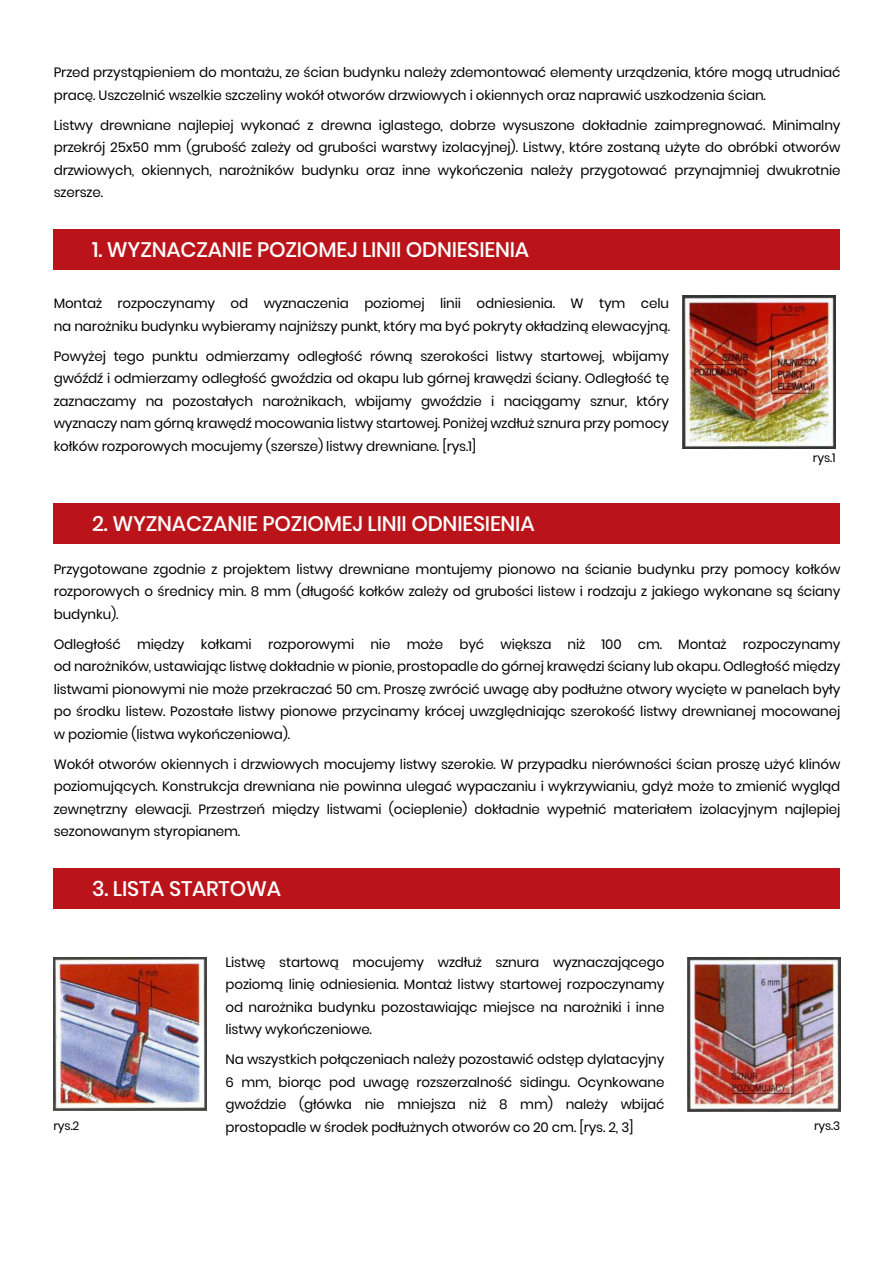
<style>
.page{position:relative;width:893px;height:1263px;background:#fff}
.page>*{position:absolute;margin:0;border:0;box-sizing:border-box;transform-origin:0 0}
.t1{font:500 21px "Poppins";letter-spacing:-.01em;color:#fff}
.t2{font:13.5px/22.5px "Poppins";letter-spacing:-.01em;color:#000;text-align:justify}
.t3{font:12px "Poppins";letter-spacing:-.01em;color:#000}
</style>
<div class="page">
<img style="left:683px;top:296px;width:153px;height:153px">
<img style="left:53px;top:957px;width:154px;height:154px">
<img style="left:687px;top:958px;width:153px;height:153px">
<div style="left:53px;top:229px;width:787px;height:41px;background:#ba141a"></div>
<div style="left:53px;top:503px;width:787px;height:40px;background:#ba141a"></div>
<div style="left:53px;top:868px;width:787px;height:41px;background:#ba141a"></div>
<p class="t2" style="left:54px;top:62px;width:788px">Przed przystąpieniem do montażu, ze ścian budynku należy zdemontować elementy urządzenia, które mogą utrudniać pracę. Uszczelnić wszelkie szczeliny wokół otworów drzwiowych i okiennych oraz naprawić uszkodzenia ścian.</p>
<p class="t2" style="left:54px;top:114px;width:788px">Listwy drewniane najlepiej wykonać z drewna iglastego, dobrze wysuszone dokładnie zaimpregnować. Minimalny przekrój 25x50 mm (grubość zależy od grubości warstwy izolacyjnej). Listwy, które zostaną użyte do obróbki otworów drzwiowych, okiennych, narożników budynku oraz inne wykończenia należy przygotować przynajmniej dwukrotnie szersze.</p>
<h1 class="t1" style="left:92px;top:237px;width:439px">1. WYZNACZANIE POZIOMEJ LINII ODNIESIENIA</h1>
<p class="t2" style="left:54px;top:292px;width:618px">Montaż rozpoczynamy od wyznaczenia poziomej linii odniesienia. W tym celu na narożniku budynku wybieramy najniższy punkt, który ma być pokryty okładziną elewacyjną.</p>
<p class="t2" style="left:54px;top:345px;width:617px">Powyżej tego punktu odmierzamy odległość równą szerokości listwy startowej, wbijamy gwóźdź i odmierzamy odległość gwoździa od okapu lub górnej krawędzi ściany. Odległość tę zaznaczamy na pozostałych narożnikach, wbijamy gwoździe i naciągamy sznur, który wyznaczy nam górną krawędź mocowania listwy startowej. Poniżej wzdłuż sznura przy pomocy kołków rozporowych mocujemy (szersze) listwy drewniane. [rys.1]</p>
<h1 class="t1" style="left:92px;top:511px;width:444px">2. WYZNACZANIE POZIOMEJ LINII ODNIESIENIA</h1>
<p class="t3" style="left:813px;top:451px;width:24px">rys.1</p>
<p class="t2" style="left:54px;top:558px;width:788px">Przygotowane zgodnie z projektem listwy drewniane montujemy pionowo na ścianie budynku przy pomocy kołków rozporowych o średnicy min. 8 mm (długość kołków zależy od grubości listew i rodzaju z jakiego wykonane są ściany budynku).</p>
<p class="t2" style="left:54px;top:633px;width:788px">Odległość między kołkami rozporowymi nie może być większa niż 100 cm. Montaż rozpoczynamy od narożników, ustawiając listwę dokładnie w pionie, prostopadle do górnej krawędzi ściany lub okapu. Odległość między listwami pionowymi nie może przekraczać 50 cm. Proszę zwrócić uwagę aby podłużne otwory wycięte w panelach były po środku listew. Pozostałe listwy pionowe przycinamy krócej uwzględniając szerokość listwy drewnianej mocowanej w poziomie (listwa wykończeniowa).</p>
<p class="t2" style="left:54px;top:753px;width:788px">Wokół otworów okiennych i drzwiowych mocujemy listwy szerokie. W przypadku nierówności ścian proszę użyć klinów poziomujących. Konstrukcja drewniana nie powinna ulegać wypaczaniu i wykrzywianiu, gdyż może to zmienić wygląd zewnętrzny elewacji. Przestrzeń między listwami (ocieplenie) dokładnie wypełnić materiałem izolacyjnym najlepiej sezonowanym styropianem.</p>
<h1 class="t1" style="left:92px;top:877px;width:190px">3. LISTA STARTOWA</h1>
<p class="t2" style="left:225px;top:951px;width:440px">Listwę startową mocujemy wzdłuż sznura wyznaczającego poziomą linię odniesienia. Montaż listwy startowej rozpoczynamy od narożnika budynku pozostawiając miejsce na narożniki i inne listwy wykończeniowe.</p>
<p class="t2" style="left:225px;top:1048px;width:440px">Na wszystkich połączeniach należy pozostawić odstęp dylatacyjny 6 mm, biorąc pod uwagę rozszerzalność sidingu. Ocynkowane gwoździe (główka nie mniejsza niż 8 mm) należy wbijać prostopadle w środek podłużnych otworów co 20 cm. [rys. 2, 3]</p>
<p class="t3" style="left:53px;top:1118px;width:27px">rys.2</p>
<p class="t3" style="left:814px;top:1118px;width:28px">rys.3</p>
</div>
